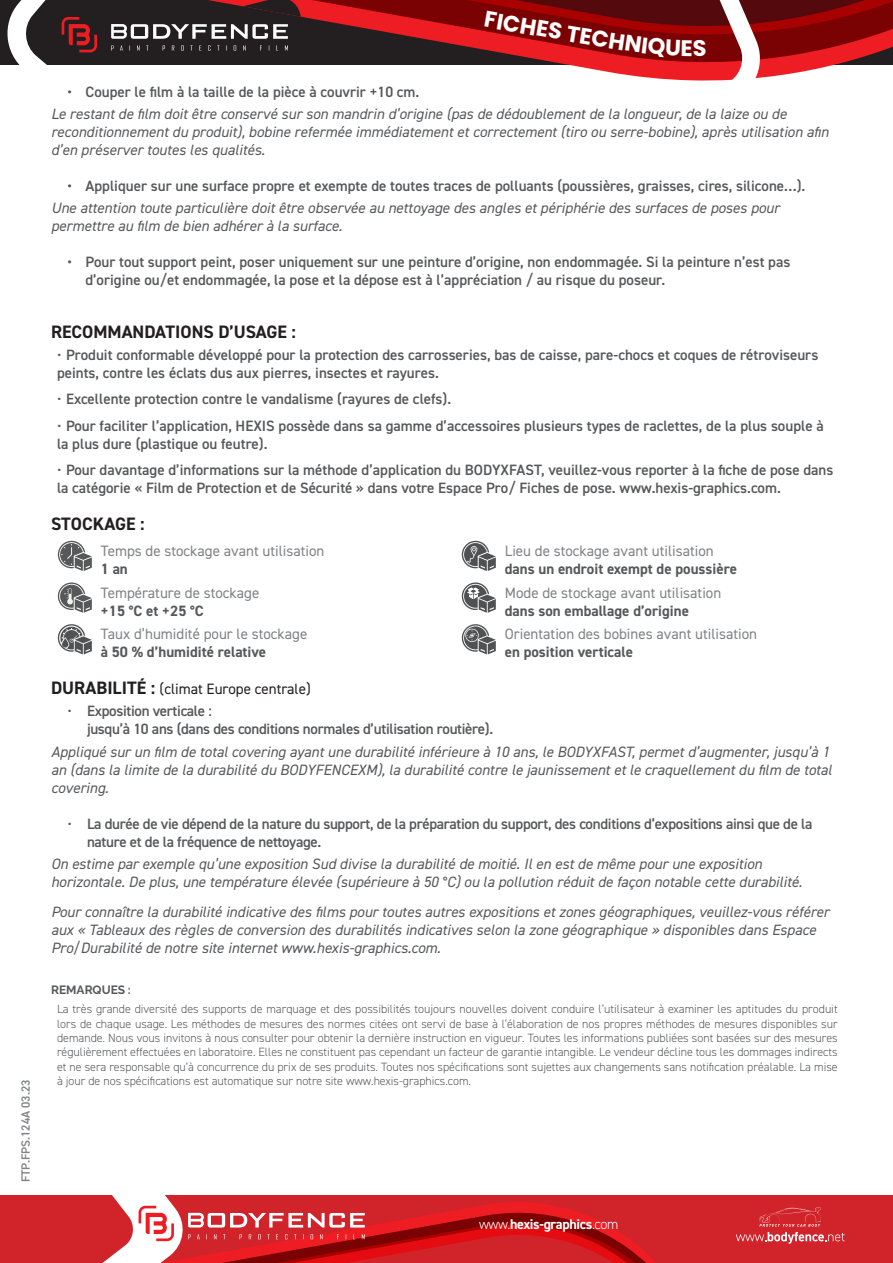
<style>
.page{position:relative;width:893px;height:1263px;background:#fff}
.page>*{position:absolute;margin:0;border:0;box-sizing:border-box;transform-origin:0 0}
.t1{font:700 22.5px "Poppins";color:#fff}
.t2{font:700 18px "DIN2014";color:#231f20}
.t3{font:italic 15px/18px "DIN2014";color:#57585a}
.t4{font:600 15px/18px "DIN2014";color:#57585a}
.t5{font:600 15px/18px "DIN2014";letter-spacing:-.02em;color:#57585a}
.t6{font:15px "DIN2014";color:#808285}
.t7{font:700 15px "DIN2014";color:#57585a}
.t8{font:15px "DIN2014";color:#231f20}
.t9{font:700 14.1px "DIN2014";letter-spacing:-.025em;color:#fff}
.t10{font:300 12px/14.4px "DIN2014";color:#57585a;text-align:justify}
.t11{font:600 12px "DIN2014";color:#808285}
.t12{font:700 12px "Raleway";color:#57585a}
.s1{font-weight:400}
.s2{font-weight:700;font-size:18px}
.s3{font-weight:300}
</style>
<div class="page">
<div style="left:0;top:1195px;width:893px;height:68px;background:#d1232a"></div>
<svg style="left:102px;top:1195px;width:743px;height:68px"></svg>
<svg style="left:58px;top:541px;width:34px;height:30px"></svg>
<svg style="left:58px;top:582px;width:34px;height:31px"></svg>
<svg style="left:58px;top:624px;width:34px;height:30px"></svg>
<svg style="left:462px;top:541px;width:34px;height:30px"></svg>
<svg style="left:462px;top:582px;width:34px;height:31px"></svg>
<svg style="left:462px;top:624px;width:34px;height:30px"></svg>
<svg style="left:0;top:0;width:893px;height:81px"></svg>
<p class="t11" style="left:18px;top:1182px;width:104px;rotate:-90deg">FTP.FPS.124A 03.23</p>
<h1 class="t1" style="left:487px;top:6px;width:98px;rotate:10deg">FICHES T</h1>
<p class="t4" style="left:68px;top:82px;width:353px">• Couper le film à la taille de la pièce à couvrir +10 cm.</p>
<p class="t3" style="left:51px;top:105px;width:779px">Le restant de film doit être conservé sur son mandrin d’origine (pas de dédoublement de la longueur, de la laize ou de reconditionnement du produit), bobine refermée immédiatement et correctement (tiro ou serre-bobine), après utilisation afin d’en préserver toutes les qualités.</p>
<p class="t4" style="left:68px;top:176px;width:739px">• Appliquer sur une surface propre et exempte de toutes traces de polluants (poussières, graisses, cires, silicone…).</p>
<p class="t3" style="left:51px;top:199px;width:730px">Une attention toute particulière doit être observée au nettoyage des angles et périphérie des surfaces de poses pour permettre au film de bien adhérer à la surface.</p>
<p class="t4" style="left:86px;top:253px;width:706px;text-indent:-18px">• Pour tout support peint, poser uniquement sur une peinture d’origine, non endommagée. Si la peinture n’est pas d’origine ou/et endommagée, la pose et la dépose est à l’appréciation / au risque du poseur.</p>
<p class="t2" style="left:51px;top:320px;width:246px">RECOMMANDATIONS D’USAGE :</p>
<p class="t4" style="left:57px;top:345px;width:763px"><span class="s1">•</span> Produit conformable développé pour la protection des carrosseries, bas de caisse, pare-chocs et coques de rétroviseurs peints, contre les éclats dus aux pierres, insectes et rayures.</p>
<p class="t4" style="left:57px;top:390px;width:396px"><span class="s1">•</span> Excellente protection contre le vandalisme (rayures de clefs).</p>
<p class="t4" style="left:57px;top:416px;width:768px"><span class="s1">•</span> Pour faciliter l’application, HEXIS possède dans sa gamme d’accessoires plusieurs types de raclettes, de la plus souple à la plus dure (plastique ou feutre).</p>
<p class="t4" style="left:57px;top:461px;width:778px"><span class="s1">•</span> Pour davantage d’informations sur la méthode d’application du BODYXFAST, veuillez-vous reporter à la fiche de pose dans la catégorie « Film de Protection et de Sécurité » dans votre Espace Pro/ Fiches de pose. www.hexis-graphics.com.</p>
<p class="t2" style="left:51px;top:512px;width:95px">STOCKAGE :</p>
<p class="t6" style="left:101px;top:541px;width:225px">Temps de stockage avant utilisation</p>
<p class="t7" style="left:101px;top:559px;width:29px">1 an</p>
<p class="t6" style="left:101px;top:583px;width:160px">Température de stockage</p>
<p class="t7" style="left:101px;top:600px;width:104px">+15 °C et +25 °C</p>
<p class="t6" style="left:101px;top:625px;width:208px">Taux d’humidité pour le stockage</p>
<p class="t7" style="left:101px;top:642px;width:167px">à 50 % d’humidité relative</p>
<p class="t6" style="left:505px;top:541px;width:210px">Lieu de stockage avant utilisation</p>
<p class="t7" style="left:505px;top:559px;width:234px">dans un endroit exempt de poussière</p>
<p class="t6" style="left:505px;top:583px;width:218px">Mode de stockage avant utilisation</p>
<p class="t7" style="left:505px;top:600px;width:186px">dans son emballage d’origine</p>
<p class="t6" style="left:505px;top:625px;width:254px">Orientation des bobines avant utilisation</p>
<p class="t7" style="left:505px;top:642px;width:130px">en position verticale</p>
<p class="t8" style="left:51px;top:680px;width:261px"><span class="s2">DURABILITÉ :</span> (climat Europe centrale)</p>
<p class="t5" style="left:87px;top:702px;width:408px;text-indent:-20px"><span class="s1">•</span> Exposition verticale :<br>jusqu’à 10 ans (dans des conditions normales d’utilisation routière).</p>
<p class="t3" style="left:51px;top:742px;width:782px">Appliqué sur un film de total covering ayant une durabilité inférieure à 10 ans, le BODYXFAST, permet d’augmenter, jusqu’à 1 an (dans la limite de la durabilité du BODYFENCEXM), la durabilité contre le jaunissement et le craquellement du film de total covering.</p>
<p class="t5" style="left:87px;top:814px;width:727px;text-indent:-20px"><span class="s1">•</span> La durée de vie dépend de la nature du support, de la préparation du support, des conditions d’expositions ainsi que de la nature et de la fréquence de nettoyage.</p>
<p class="t3" style="left:51px;top:854px;width:753px">On estime par exemple qu’une exposition Sud divise la durabilité de moitié. Il en est de même pour une exposition horizontale. De plus, une température élevée (supérieure à 50 °C) ou la pollution réduit de façon notable cette durabilité.</p>
<p class="t3" style="left:51px;top:903px;width:780px">Pour connaître la durabilité indicative des films pour toutes autres expositions et zones géographiques, veuillez-vous référer aux « Tableaux des règles de conversion des durabilités indicatives selon la zone géographique » disponibles dans Espace<br>Pro/Durabilité de notre site internet www.hexis-graphics.com.</p>
<p class="t12" style="left:51px;top:982px;width:81px">REMARQUES :</p>
<p class="t10" style="left:57px;top:1002px;width:782px">La très grande diversité des supports de marquage et des possibilités toujours nouvelles doivent conduire l’utilisateur à examiner les aptitudes du produit lors de chaque usage. Les méthodes de mesures des normes citées ont servi de base à l’élaboration de nos propres méthodes de mesures disponibles sur demande. Nous vous invitons à nous consulter pour obtenir la dernière instruction en vigueur. Toutes les informations publiées sont basées sur des mesures régulièrement effectuées en laboratoire. Elles ne constituent pas cependant un facteur de garantie intangible. Le vendeur décline tous les dommages indirects et ne sera responsable qu’à concurrence du prix de ses produits. Toutes nos spécifications sont sujettes aux changements sans notification préalable. La mise à jour de nos spécifications est automatique sur notre site www.hexis-graphics.com.</p>
<p class="t9" style="left:479px;top:1215px;width:141px"><span class="s3">www.</span>hexis-graphics<span class="s3">.com</span></p>
</div>
